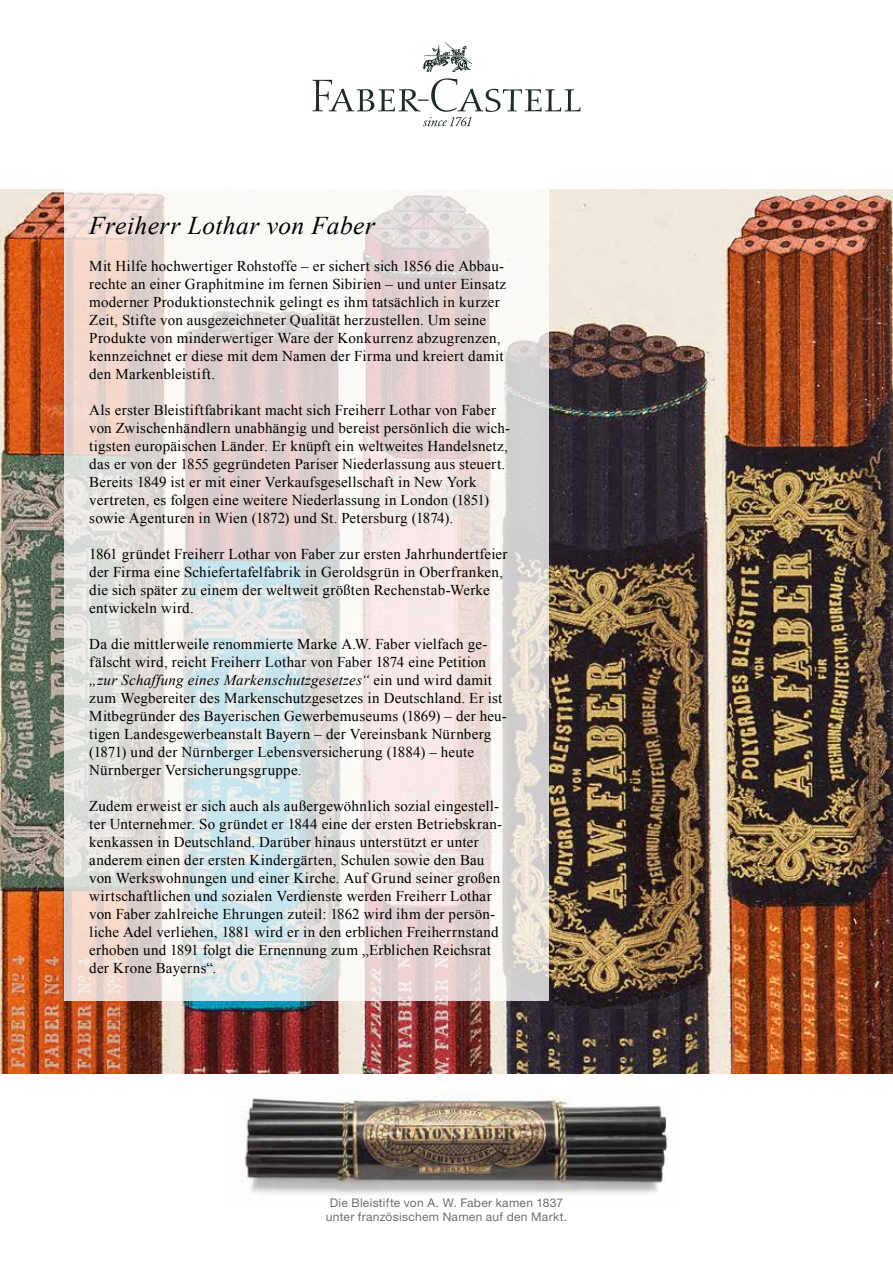
<style>
.page{position:relative;width:893px;height:1263px;background:#fff}
.page>*{position:absolute;margin:0;border:0;box-sizing:border-box;transform-origin:0 0}
.t1{font:italic 25.5px "Times New Roman";letter-spacing:.02em;color:#000}
.t2{font:15px/18px "Times New Roman";letter-spacing:.015em;color:#000}
.t3{font:12px/14.4px "Helvetica Neue LT Pro";letter-spacing:.025em;color:#6c6f74;text-align:center}
.s1{font-style:italic}
</style>
<div class="page">
<svg style="left:422px;top:42px;width:50px;height:30px"></svg>
<svg style="left:313px;top:78px;width:267px;height:48px"></svg>
<img style="left:0;top:189px;width:893px;height:884px">
<svg style="left:64px;top:189px;width:485px;height:811px"></svg>
<img style="left:242px;top:1097px;width:426px;height:98px">
<h1 class="t1" style="left:89px;top:211px;width:287px">Freiherr Lothar von Faber</h1>
<p class="t2" style="left:89px;top:257px;width:418px">Mit Hilfe hochwertiger Rohstoffe – er sichert sich 1856 die Abbau&shy;rechte an einer Graphitmine im fernen Sibirien – und unter Einsatz moderner Produktionstechnik gelingt es ihm tatsächlich in kurzer Zeit, Stifte von ausgezeichneter Qualität herzustellen. Um seine Produkte von minderwertiger Ware der Konkurrenz abzugrenzen, kennzeichnet er diese mit dem Namen der Firma und kreiert damit den Markenbleistift.</p>
<p class="t2" style="left:89px;top:401px;width:422px">Als erster Bleistiftfabrikant macht sich Freiherr Lothar von Faber von Zwischenhändlern unabhängig und bereist persönlich die wich&shy;tigsten europäischen Länder. Er knüpft ein weltweites Handelsnetz, das er von der 1855 gegründeten Pariser Niederlassung aus steuert.<br>Bereits 1849 ist er mit einer Verkaufsgesellschaft in New York vertreten, es folgen eine weitere Niederlassung in London (1851) sowie Agenturen in Wien (1872) und St. Petersburg (1874).</p>
<p class="t2" style="left:89px;top:545px;width:420px">1861 gründet Freiherr Lothar von Faber zur ersten Jahrhundertfeier der Firma eine Schiefertafelfabrik in Geroldsgrün in Oberfranken, die sich später zu einem der weltweit größten Rechenstab-Werke entwickeln wird.</p>
<p class="t2" style="left:89px;top:635px;width:419px">Da die mittlerweile renommierte Marke A.W. Faber vielfach ge&shy;fälscht wird, reicht Freiherr Lothar von Faber 1874 eine Petition <span class="s1">„zur Schaffung eines Markenschutzgesetzes“</span> ein und wird damit zum Wegbereiter des Markenschutzgesetzes in Deutschland. Er ist Mitbegründer des Bayerischen Gewerbemuseums (1869) – der heu&shy;tigen Landesgewerbeanstalt Bayern – der Vereinsbank Nürnberg (1871) und der Nürnberger Lebensversicherung (1884) – heute Nürnberger Versicherungsgruppe.</p>
<p class="t2" style="left:89px;top:797px;width:414px">Zudem erweist er sich auch als außergewöhnlich sozial eingestell&shy;ter Unternehmer. So gründet er 1844 eine der ersten Betriebskran&shy;kenkassen in Deutschland. Darüber hinaus unterstützt er unter anderem einen der ersten Kindergärten, Schulen sowie den Bau von Werkswohnungen und einer Kirche. Auf Grund seiner großen wirtschaftlichen und sozialen Verdienste werden Freiherr Lothar von Faber zahlreiche Ehrungen zuteil: 1862 wird ihm der persön&shy;liche Adel verliehen, 1881 wird er in den erblichen Freiherrnstand erhoben und 1891 folgt die Ernennung zum „Erblichen Reichsrat der Krone Bayerns“.</p>
<p class="t3" style="left:326px;top:1195px;width:243px">Die Bleistifte von A. W. Faber kamen 1837 unter französischem Namen auf den Markt.</p>
</div>
